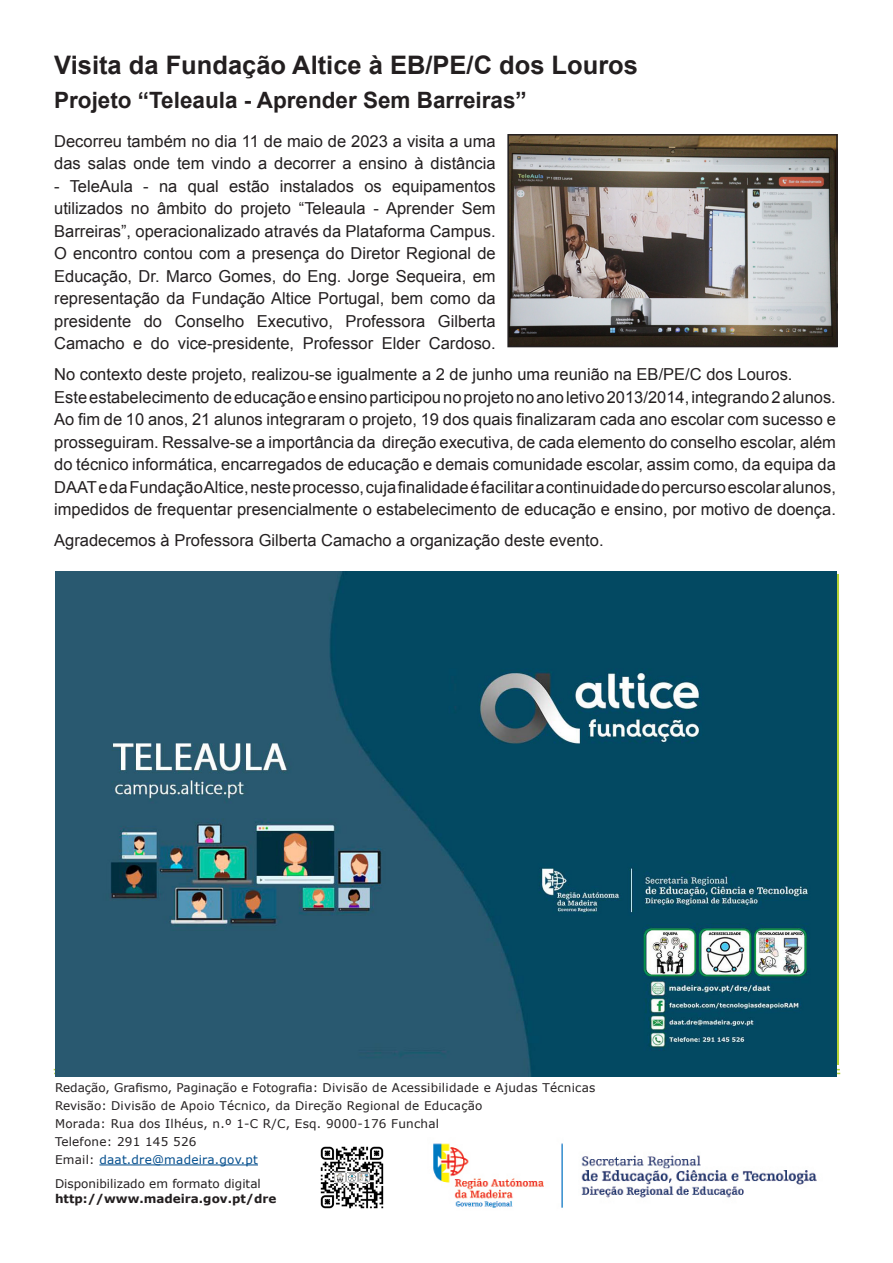
<style>
.page{position:relative;width:893px;height:1263px;background:#fff}
.page>*{position:absolute;margin:0;border:0;box-sizing:border-box;transform-origin:0 0}
.t1{font:700 25.5px "Arial";color:#231f20}
.t2{font:700 22.5px "Arial";color:#231f20}
.t3{font:16.5px/22.5px "Arial";color:#231f20}
.t4{font:12px/18px "Verdana";letter-spacing:.02em;color:#231f20}
.t5{font:12px "Verdana";color:#231f20}
.t6{font:700 12px "Verdana";color:#231f20}
.s1{color:#004c8c}
</style>
<div class="page">
<hr style="left:99px;top:1164px;width:159px;height:1px;background:#004c8c">
<hr style="left:54px;top:1073px;width:786px;height:1px;background:#b3d234">
<hr style="left:54px;top:1069px;width:786px;height:1px;background:#b3d234">
<img style="left:320px;top:1146px;width:64px;height:63px">
<img style="left:433px;top:1143px;width:384px;height:65px">
<img style="left:510px;top:137px;width:325px;height:207px">
<div style="left:507px;top:134px;width:331px;height:213px;border:2px solid #231f20"></div>
<img style="left:56px;top:571px;width:781px;height:506px">
<h1 class="t1" style="left:54px;top:48px;width:585px">Visita da Fundação Altice à EB/PE/C dos Louros</h1>
<h2 class="t2" style="left:54px;top:85px;width:474px">Projeto “Teleaula - Aprender Sem Barreiras”</h2>
<p class="t3" style="left:54px;top:130px;width:443px">Decorreu também no dia 11 de maio de 2023 a visita a uma das salas onde tem vindo a decorrer a ensino à distância</p>
<p class="t3" style="left:54px;top:175px;width:443px;text-align:justify">- TeleAula - na qual estão instalados os equipamentos utilizados no âmbito do projeto “Teleaula - Aprender Sem Barreiras”, operacionalizado através da Plataforma Campus.<br>O encontro contou com a presença do Diretor Regional de Educação, Dr. Marco Gomes, do Eng. Jorge Sequeira, em representação da Fundação Altice Portugal, bem como da presidente do Conselho Executivo, Professora Gilberta Camacho e do vice-presidente, Professor Elder Cardoso.</p>
<p class="t3" style="left:54px;top:363px;width:783px">No contexto deste projeto, realizou-se igualmente a 2 de junho uma reunião na EB/PE/C dos Louros.<br>Este estabelecimento de educação e ensino participou no projeto no ano letivo 2013/2014, integrando 2 alunos.<br>Ao fim de 10 anos, 21 alunos integraram o projeto, 19 dos quais finalizaram cada ano escolar com sucesso e prosseguiram. Ressalve-se a importância da direção executiva, de cada elemento do conselho escolar, além do técnico informática, encarregados de educação e demais comunidade escolar, assim como, da equipa da DAAT e da Fundação Altice, neste processo, cuja finalidade é facilitar a continuidade do percurso escolar alunos, impedidos de frequentar presencialmente o estabelecimento de educação e ensino, por motivo de doença.</p>
<p class="t3" style="left:54px;top:529px;width:551px">Agradecemos à Professora Gilberta Camacho a organização deste evento.</p>
<p class="t4" style="left:55px;top:1078px;width:542px">Redação, Grafismo, Paginação e Fotografia: Divisão de Acessibilidade e Ajudas Técnicas Revisão: Divisão de Apoio Técnico, da Direção Regional de Educação<br>Morada: Rua dos Ilhéus, n.º 1-C R/C, Esq. 9000-176 Funchal<br>Telefone: 291 145 526<br>Email: <span class="s1">daat.dre@madeira.gov.pt</span></p>
<p class="t5" style="left:55px;top:1175px;width:207px">Disponibilizado em formato digital</p>
<p class="t6" style="left:55px;top:1190px;width:223px">http://www.madeira.gov.pt/dre</p>
</div>
